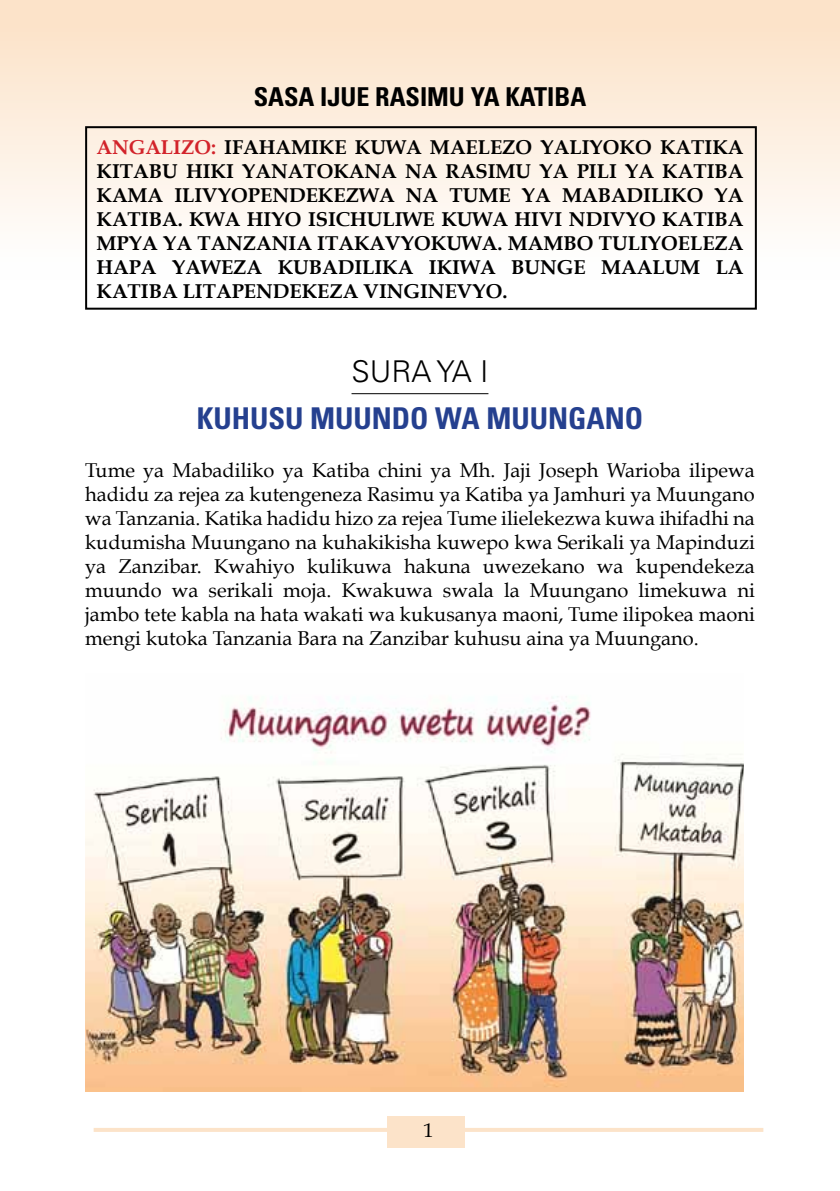
<style>
.page{position:relative;width:840px;height:1191px;background:#fff}
.page>*{position:absolute;margin:0;border:0;box-sizing:border-box;transform-origin:0 0}
.t1{font:700 condensed 30px "Univers";color:#25408f}
.t2{font:300 30px "Univers";color:#000}
.t3{font:700 condensed 26px "Univers";color:#000}
.t4{font:20px/24px "Book Antiqua";color:#000;text-align:justify}
.t5{font:700 20px/24px "Book Antiqua";color:#000;text-align:justify}
.s1{color:#d2232a}
</style>
<div class="page">
<div style="left:387px;top:1115px;width:77px;height:32px;background:#fce3c9"></div>
<svg style="left:94px;top:1128px;width:293px;height:3px"></svg>
<svg style="left:464px;top:1127px;width:299px;height:4px"></svg>
<div style="left:0;top:0;width:839px;height:280px;background:linear-gradient(to bottom,#fce1c5,#feffff)"></div>
<hr style="left:351px;top:393px;width:137px;height:1px;background:#000">
<img style="left:85px;top:696px;width:658px;height:395px">
<div style="left:85px;top:126px;width:671px;height:184px;border:2px solid #000"></div>
<h2 class="t3" style="left:253px;top:81px;width:334px">SASA IJUE RASIMU YA KATIBA</h2>
<p class="t5" style="left:96px;top:135px;width:648px"><span class="s1">ANGALIZO:</span> IFAHAMIKE KUWA MAELEZO YALIYOKO KATIKA KITABU HIKI YANATOKANA NA RASIMU YA PILI YA KATIBA KAMA ILIVYOPENDEKEZWA NA TUME YA MABADILIKO YA KATIBA. KWA HIYO ISICHULIWE KUWA HIVI NDIVYO KATIBA MPYA YA TANZANIA ITAKAVYOKUWA. MAMBO TULIYOELEZA HAPA YAWEZA KUBADILIKA IKIWA BUNGE MAALUM LA KATIBA LITAPENDEKEZA VINGINEVYO.</p>
<h1 class="t2" style="left:351px;top:353px;width:138px">SURA YA I</h1>
<h1 class="t1" style="left:196px;top:400px;width:448px">KUHUSU MUUNDO WA MUUNGANO</h1>
<p class="t4" style="left:85px;top:458px;width:671px">Tume ya Mabadiliko ya Katiba chini ya Mh. Jaji Joseph Warioba ilipewa hadidu za rejea za kutengeneza Rasimu ya Katiba ya Jamhuri ya Muungano wa Tanzania. Katika hadidu hizo za rejea Tume ilielekezwa kuwa ihifadhi na kudumisha Muungano na kuhakikisha kuwepo kwa Serikali ya Mapinduzi ya Zanzibar. Kwahiyo kulikuwa hakuna uwezekano wa kupendekeza muundo wa serikali moja. Kwakuwa swala la Muungano limekuwa ni jambo tete kabla na hata wakati wa kukusanya maoni, Tume ilipokea maoni mengi kutoka Tanzania Bara na Zanzibar kuhusu aina ya Muungano.</p>
<p class="t4" style="left:423px;top:1118px;width:11px">1</p>
</div>
